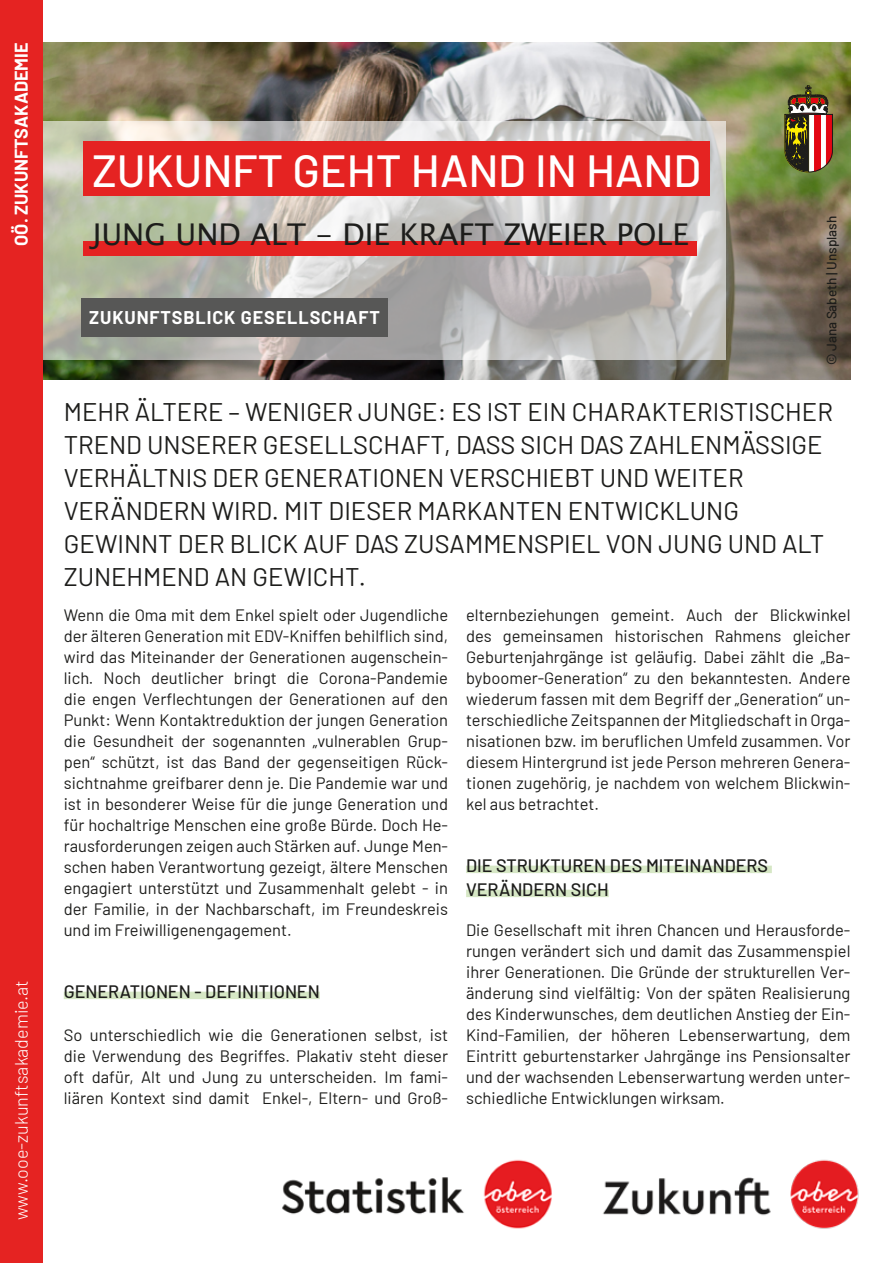
<style>
.page{position:relative;width:893px;height:1263px;background:#fff}
.page>*{position:absolute;margin:0;border:0;box-sizing:border-box;transform-origin:0 0}
.t1{font:500 45px "Barlow";color:#fff}
.t2{font:30px "Lucida Sans Unicode";color:#1d1d1b}
.t3{font:25.5px/33px "Barlow";color:#1d1d1b}
.t4{font:500 18px/24px "Barlow";color:#1d1d1b}
.t5{font:300 18px "Barlow";color:#fff}
.t6{font:700 18px "Barlow";letter-spacing:.05em;color:#fff}
.t7{font:700 18px "Barlow";color:#fff}
.t8{font:16.5px/21px "Barlow";color:#1d1d1b;text-align:justify}
.t9{font:500 13.5px "Barlow";color:#1d1d1b}
</style>
<div class="page">
<div style="left:64px;top:992px;width:256px;height:7px;background:#d6e7c5"></div>
<div style="left:466px;top:866px;width:306px;height:7px;background:#d6e7c5"></div>
<div style="left:466px;top:890px;width:143px;height:7px;background:#d6e7c5"></div>
<img style="left:43px;top:43px;width:807px;height:337px">
<svg style="left:43px;top:121px;width:682px;height:239px;background:#c0bfb8"></svg>
<div style="left:81px;top:298px;width:306px;height:38px;background:#575756"></div>
<div style="left:84px;top:142px;width:626px;height:54px;background:#e52322"></div>
<div style="left:84px;top:241px;width:613px;height:15px;background:#e52322"></div>
<div style="left:0;top:0;width:43px;height:1263px;background:#e52322"></div>
<img style="left:602px;top:1159px;width:257px;height:70px">
<svg style="left:785px;top:85px;width:48px;height:87px;background:#8b6345"></svg>
<img style="left:282px;top:1159px;width:270px;height:70px">
<p class="t7" style="left:8px;top:246px;width:205px;rotate:-90deg">OÖ. ZUKUNFTSAKADEMIE</p>
<p class="t5" style="left:9px;top:1220px;width:242px;rotate:-90deg">www.ooe-zukunftsakademie.at</p>
<h1 class="t1" style="left:92px;top:138px;width:611px">ZUKUNFT GEHT HAND IN HAND</h1>
<p class="t9" style="left:822px;top:365px;width:151px;rotate:-90deg">© Jana Sabeth | Unsplash</p>
<p class="t3" style="left:64px;top:393px;width:771px">MEHR ÄLTERE – WENIGER JUNGE: ES IST EIN CHARAKTERISTISCHER TREND UNSERER GESELLSCHAFT, DASS SICH DAS ZAHLENMÄSSIGE VERHÄLTNIS DER GENERATIONEN VERSCHIEBT UND WEITER VERÄNDERN WIRD. MIT DIESER MARKANTEN ENTWICKLUNG GEWINNT DER BLICK AUF DAS ZUSAMMENSPIEL VON JUNG UND ALT ZUNEHMEND AN GEWICHT.</p>
<h2 class="t2" style="left:92px;top:211px;width:598px">JUNG UND ALT - DIE KRAFT ZWEIER POLE</h2>
<p class="t6" style="left:89px;top:304px;width:292px">ZUKUNFTSBLICK GESELLSCHAFT</p>
<p class="t8" style="left:64px;top:603px;width:386px">Wenn die Oma mit dem Enkel spielt oder Jugendliche der älteren Generation mit EDV-Kniffen behilflich sind, wird das Miteinander der Generationen augenschein&shy;lich. Noch deutlicher bringt die Corona-Pandemie die engen Verflechtungen der Generationen auf den Punkt: Wenn Kontaktreduktion der jungen Generation die Gesundheit der sogenannten „vulnerablen Grup&shy;pen“ schützt, ist das Band der gegenseitigen Rück&shy;sichtnahme greifbarer denn je. Die Pandemie war und ist in besonderer Weise für die junge Generation und für hochaltrige Menschen eine große Bürde. Doch He&shy;rausforderungen zeigen auch Stärken auf. Junge Men&shy;schen haben Verantwortung gezeigt, ältere Menschen engagiert unterstützt und Zusammenhalt gelebt - in der Familie, in der Nachbarschaft, im Freundeskreis und im Freiwilligenengagement.</p>
<p class="t4" style="left:64px;top:978px;width:258px">GENERATIONEN - DEFINITIONEN</p>
<p class="t8" style="left:64px;top:1023px;width:386px">So unterschiedlich wie die Generationen selbst, ist die Verwendung des Begriffes. Plakativ steht dieser oft dafür, Alt und Jung zu unterscheiden. Im fami&shy;liären Kontext sind damit Enkel-, Eltern- und Groß-</p>
<p class="t8" style="left:466px;top:603px;width:386px">elternbeziehungen gemeint. Auch der Blickwinkel des gemeinsamen historischen Rahmens gleicher Geburtenjahrgänge ist geläufig. Dabei zählt die „Ba&shy;byboomer-Generation“ zu den bekanntesten. Andere wiederum fassen mit dem Begriff der „Generation“ un&shy;terschiedliche Zeitspannen der Mitgliedschaft in Orga&shy;nisationen bzw. im beruflichen Umfeld zusammen. Vor diesem Hintergrund ist jede Person mehreren Genera&shy;tionen zugehörig, je nachdem von welchem Blickwin&shy;kel aus betrachtet.</p>
<p class="t4" style="left:466px;top:852px;width:304px">DIE STRUKTUREN DES MITEINANDERS<br>VERÄNDERN SICH</p>
<p class="t8" style="left:466px;top:918px;width:386px">Die Gesellschaft mit ihren Chancen und Herausforde&shy;rungen verändert sich und damit das Zusammenspiel ihrer Generationen. Die Gründe der strukturellen Ver&shy;änderung sind vielfältig: Von der späten Realisierung des Kinderwunsches, dem deutlichen Anstieg der Ein-Kind-Familien, der höheren Lebenserwartung, dem Eintritt geburtenstarker Jahrgänge ins Pensionsalter und der wachsenden Lebenserwartung werden unter&shy;schiedliche Entwicklungen wirksam.</p>
</div>
